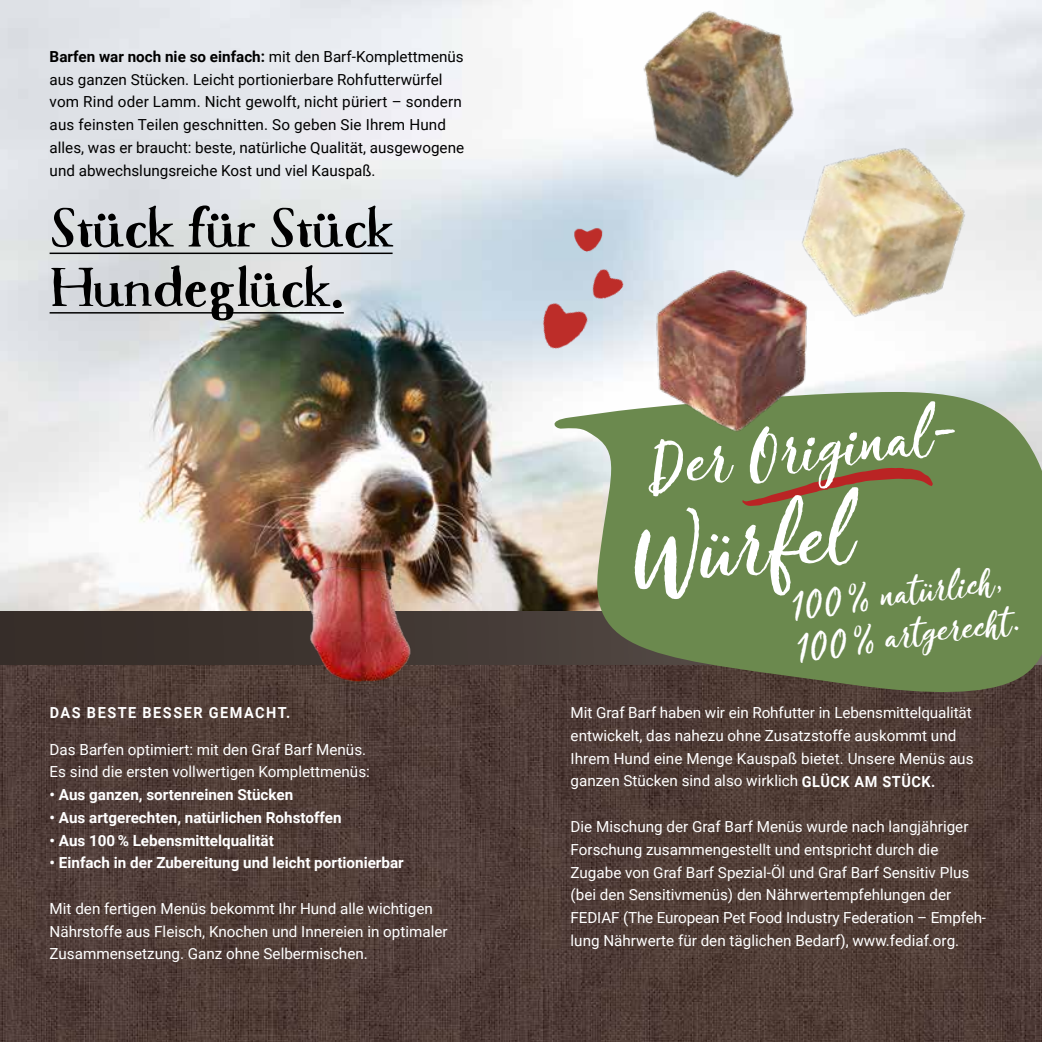
<style>
.page{position:relative;width:1042px;height:1042px;background:#fff}
.page>*{position:absolute;margin:0;border:0;box-sizing:border-box;transform-origin:0 0}
.t1{font:500 99.4px "Crushine Brush Script";color:#fff}
.t2{font:500 72.45px "Crushine Brush Script";color:#fff}
.t3{font:700 57.23px/59.5px "Macarons";color:#000}
.t4{font:500 40.77px/42px "Crushine Brush Script";color:#fff}
.t5{font:15.22px/22.8px "Roboto";color:#fff}
.t6{font:15.22px/22.8px "Roboto";color:#000}
.t7{font:700 15.22px "Roboto";color:#fff}
.t8{font:700 15.22px "Roboto";letter-spacing:.105em;color:#fff;scale:.95 1}
.s1{font-weight:700}
</style>
<div class="page">
<img style="left:0;top:692px;width:1042px;height:350px">
<img style="left:0;top:0;width:1042px;height:543px">
<svg style="left:546px;top:392px;width:496px;height:317px;background:#81906a"></svg>
<hr style="left:50px;top:253px;width:342px;height:1px;background:#000">
<hr style="left:50px;top:312px;width:294px;height:1px;background:#000">
<img style="left:574px;top:262px;width:61px;height:61px">
<img style="left:521px;top:275px;width:92px;height:105px">
<img style="left:570px;top:215px;width:32px;height:47px">
<img style="left:602px;top:0;width:252px;height:292px">
<img style="left:635px;top:235px;width:202px;height:299px">
<img style="left:739px;top:90px;width:275px;height:309px">
<svg style="left:742px;top:468px;width:191px;height:38px;background:#7d7144"></svg>
<img style="left:0;top:543px;width:1042px;height:149px">
<p class="t6" style="left:50px;top:44px;width:416px"><span class="s1">Barfen war noch nie so einfach:</span> mit den Barf-Komplettmenüs aus ganzen Stücken. Leicht portionierbare Rohfutterwürfel vom Rind oder Lamm. Nicht gewolft, nicht püriert – sondern aus feinsten Teilen geschnitten. So geben Sie Ihrem Hund alles, was er braucht: beste, natürliche Qualität, ausgewogene und abwechslungsreiche Kost und viel Kauspaß.</p>
<h3 class="t3" style="left:50px;top:199px;width:345px">Stück für Stück<br>Hundeglück.</h3>
<p class="t8" style="left:50px;top:702px;width:255px">DAS BESTE BESSER GEMACHT.</p>
<p class="t5" style="left:50px;top:737px;width:322px">Das Barfen optimiert: mit den Graf Barf Menüs.<br>Es sind die ersten vollwertigen Komplettmenüs:</p>
<p class="t7" style="left:50px;top:784px;width:245px">• Aus ganzen, sortenreinen Stücken</p>
<p class="t7" style="left:50px;top:807px;width:293px">• Aus artgerechten, natürlichen Rohstoffen</p>
<p class="t7" style="left:50px;top:829px;width:226px">• Aus 100 % Lebensmittelqualität</p>
<p class="t7" style="left:50px;top:852px;width:356px">• Einfach in der Zubereitung und leicht portionierbar</p>
<p class="t5" style="left:50px;top:896px;width:399px">Mit den fertigen Menüs bekommt Ihr Hund alle wichtigen<br>Nährstoffe aus Fleisch, Knochen und Innereien in optimaler<br>Zusammensetzung. Ganz ohne Selbermischen.</p>
<h2 class="t2" style="left:645px;top:422px;width:311px;rotate:-7deg">Der Original-</h2>
<h1 class="t1" style="left:627px;top:496px;width:222px;rotate:-7deg">Würfel</h1>
<h3 class="t4" style="left:791px;top:585px;width:224px;rotate:-7deg">100% natürlich,<br>100% ar tger echt.</h3>
<p class="t5" style="left:570px;top:701px;width:404px">Mit Graf Barf haben wir ein Rohfutter in Lebensmittelqualität entwickelt, das nahezu ohne Zusatzstoffe auskommt und Ihrem Hund eine Menge Kauspaß bietet. Unsere Menüs aus ganzen Stücken sind also wirklich <span class="s1">GLÜCK AM STÜCK.</span></p>
<p class="t5" style="left:570px;top:814px;width:417px">Die Mischung der Graf Barf Menüs wurde nach langjähriger Forschung zusammengestellt und entspricht durch die Zugabe von Graf Barf Spezial-Öl und Graf Barf Sensitiv Plus (bei den Sensitivmenüs) den Nährwertempfehlungen der FEDIAF (The European Pet Food Industry Federation – Empfeh&shy;lung Nährwerte für den täglichen Bedarf), www.fediaf.org.</p>
</div>
